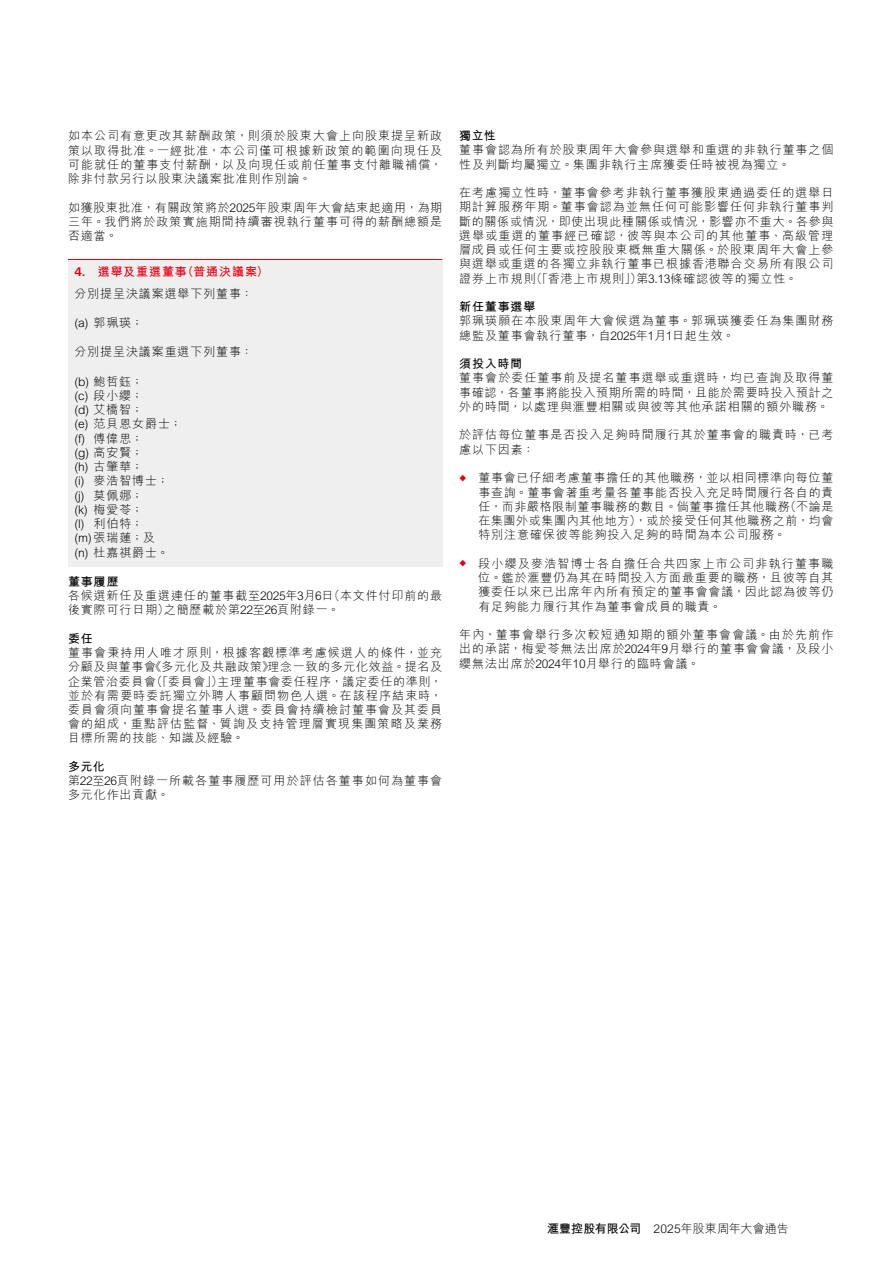
<style>
.page{position:relative;width:893px;height:1263px;background:#fff}
.page>*{position:absolute;margin:0;border:0;box-sizing:border-box;transform-origin:0 0}
.t1{font:300 12px/14.2px "M Hei HK";letter-spacing:.075em;color:#000;text-align:justify}
.t2{font:700 12px/21.8px "M Hei HK";letter-spacing:.08em;color:#e60012}
.t3{font:700 12px "M Hei HK";letter-spacing:.065em;color:#000}
.t4{font:300 12px "M Hei HK";letter-spacing:.01em;color:#000}
.s1{font-family:"Univers Nextfor HSBC"}
.s2{font-weight:300;color:#000}
.s3{font-size:7.5px;color:#e60012}
.s4{font-weight:700}
</style>
<div class="page">
<div style="left:68px;top:259px;width:374px;height:27px;background:#efefef"></div>
<hr style="left:68px;top:259px;width:374px;height:1px;background:#e60012">
<div style="left:68px;top:274px;width:374px;height:34px;background:#efefef"></div>
<div style="left:68px;top:303px;width:374px;height:34px;background:#efefef"></div>
<div style="left:68px;top:333px;width:374px;height:33px;background:#efefef"></div>
<div style="left:68px;top:362px;width:374px;height:33px;background:#efefef"></div>
<div style="left:68px;top:390px;width:374px;height:34px;background:#efefef"></div>
<div style="left:68px;top:419px;width:374px;height:33px;background:#efefef"></div>
<div style="left:68px;top:447px;width:374px;height:34px;background:#efefef"></div>
<div style="left:68px;top:476px;width:374px;height:33px;background:#efefef"></div>
<div style="left:68px;top:504px;width:374px;height:34px;background:#efefef"></div>
<div style="left:68px;top:533px;width:374px;height:33px;background:#efefef"></div>
<p class="t1" style="left:68px;top:128px;width:376px">如本公司有意更改其薪酬政策，則須於股東大會上向股東提呈新政策以取得批准。一經批准，本公司僅可根據新政策的範圍向現任及可能就任的董事支付薪酬，以及向現任或前任董事支付離職補償，除非付款另行以股東決議案批准則作別論。</p>
<p class="t1" style="left:68px;top:200px;width:376px">如獲股東批准，有關政策將於2025年股東周年大會結束起適用，為期三年。我們將於政策實施期間持續審視執行董事可得的薪酬總額是否適當。</p>
<p class="t2" style="left:74px;top:260px;width:196px"><span class="s1">4.</span> 選舉及重選董事（普通決議案）<span class="s2">分別提呈決議案選舉下列董事：</span></p>
<p class="t1" style="left:74px;top:315px;width:70px">(a) 郭珮瑛；</p>
<p class="t1" style="left:74px;top:344px;width:180px">分別提呈決議案重選下列董事：</p>
<p class="t1" style="left:74px;top:374px;width:109px;text-align:left">(b) 鮑哲鈺；<br>(c) 段小纓；<br>(d) 艾橋智；<br>(e) 范貝恩女爵士；(f) 傅偉思；<br>(g) 高安賢；<br>(h) 古肇華；<br>(i) 麥浩智博士；(j) 莫佩娜；<br>(k) 梅愛苓；<br>(l) 利伯特；<br>(m) 張瑞蓮；及<br>(n) 杜嘉祺爵士。</p>
<p class="t3" style="left:68px;top:573px;width:52px">董事履歷</p>
<p class="t1" style="left:68px;top:588px;width:376px">各候選新任及重選連任的董事截至2025年3月6日（本文件付印前的最後實際可行日期）之簡歷載於第22至26頁附錄一。</p>
<p class="t3" style="left:68px;top:630px;width:26px">委任</p>
<p class="t1" style="left:68px;top:645px;width:376px">董事會秉持用人唯才原則，根據客觀標準考慮候選人的條件，並充分顧及與董事會《多元化及共融政策》理念一致的多元化效益。提名及企業管治委員會（「委員會」）主理董事會委任程序，議定委任的準則，並於有需要時委託獨立外聘人事顧問物色人選。在該程序結束時，委員會須向董事會提名董事人選。委員會持續檢討董事會及其委員會的組成，重點評估監督、質詢及支持管理層實現集團策略及業務目標所需的技能、知識及經驗。</p>
<p class="t3" style="left:68px;top:758px;width:38px">多元化</p>
<p class="t1" style="left:68px;top:773px;width:376px">第22至26頁附錄一所載各董事履歷可用於評估各董事如何為董事會多元化作出貢獻。</p>
<p class="t3" style="left:459px;top:127px;width:38px">獨立性</p>
<p class="t1" style="left:459px;top:142px;width:376px">董事會認為所有於股東周年大會參與選舉和重選的非執行董事之個性及判斷均屬獨立。集團非執行主席獲委任時被視為獨立。</p>
<p class="t1" style="left:459px;top:185px;width:376px">在考慮獨立性時，董事會參考非執行董事獲股東通過委任的選舉日期計算服務年期。董事會認為並無任何可能影響任何非執行董事判斷的關係或情況，即使出現此種關係或情況，影響亦不重大。各參與選舉或重選的董事經已確認，彼等與本公司的其他董事、高級管理層成員或任何主要或控股股東概無重大關係。於股東周年大會上參與選舉或重選的各獨立非執行董事已根據香港聯合交易所有限公司證券上市規則（「香港上市規則」）第3.13條確認彼等的獨立性。</p>
<p class="t3" style="left:459px;top:298px;width:78px">新任董事選舉</p>
<p class="t1" style="left:459px;top:313px;width:376px">郭珮瑛願在本股東周年大會候選為董事。郭珮瑛獲委任為集團財務總監及董事會執行董事，自2025年1月1日起生效。</p>
<p class="t3" style="left:459px;top:355px;width:64px">須投入時間</p>
<p class="t1" style="left:459px;top:370px;width:376px">董事會於委任董事前及提名董事選舉或重選時，均已查詢及取得董事確認，各董事將能投入預期所需的時間，且能於需要時投入預計之外的時間，以處理與滙豐相關或與彼等其他承諾相關的額外職務。</p>
<p class="t1" style="left:459px;top:427px;width:376px">於評估每位董事是否投入足夠時間履行其於董事會的職責時，已考慮以下因素：</p>
<p class="t1" style="left:478px;top:470px;width:357px;text-indent:-19px"><span class="s3">◆</span> 董事會已仔細考慮董事擔任的其他職務，並以相同標準向每位董事查詢。董事會著重考量各董事能否投入充足時間履行各自的責任，而非嚴格限制董事職務的數目。倘董事擔任其他職務（不論是在集團外或集團內其他地方），或於接受任何其他職務之前，均會特別注意確保彼等能夠投入足夠的時間為本公司服務。</p>
<p class="t1" style="left:478px;top:556px;width:357px;text-indent:-19px"><span class="s3">◆</span> 段小纓及麥浩智博士各自擔任合共四家上市公司非執行董事職位。鑑於滙豐仍為其在時間投入方面最重要的職務，且彼等自其獲委任以來已出席年內所有預定的董事會會議，因此認為彼等仍有足夠能力履行其作為董事會成員的職責。</p>
<p class="t1" style="left:459px;top:627px;width:376px">年內，董事會舉行多次較短通知期的額外董事會會議。由於先前作出的承諾，梅愛苓無法出席於2024年9月舉行的董事會會議，及段小纓無法出席於2024年10月舉行的臨時會議。</p>
<p class="t4" style="left:547px;top:1220px;width:243px"><span class="s4">滙豐控股有限公司</span> 2025年股東周年大會通告</p>
</div>
